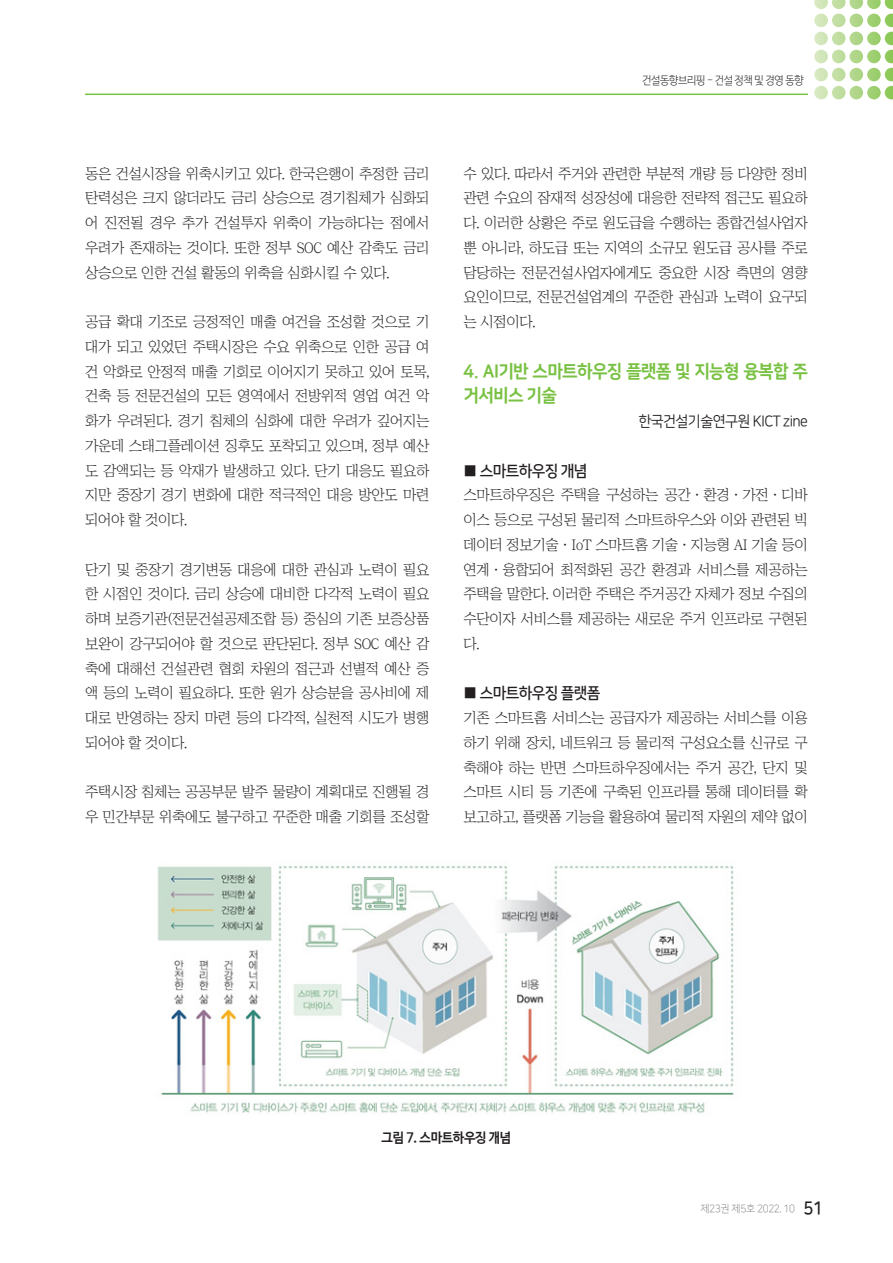
<style>
.page{position:relative;width:893px;height:1263px;background:#fff}
.page>*{position:absolute;margin:0;border:0;box-sizing:border-box;transform-origin:0 0}
._1{font:18px/24.8px "Nanum Square EB";letter-spacing:-.04em;color:#79c142;scale:.95 1}
.건설브리핑2-네모_타이틀{font:15.75px "Nanum Square B";letter-spacing:-.04em;color:#231f20;scale:.95 1}
.건설브리핑_2_-다음단락_저자이름{font:15px "Nanum Square R";letter-spacing:-.04em;color:#231f20;scale:.95 1}
.본문{font:14.7px/24.8px "Chosunilbo NM";letter-spacing:-.025em;color:#231f20;text-align:justify}
.그림제목{font:700 13.5px "Nanum Barun Gothic";letter-spacing:-.025em;color:#231f20;scale:.95 1}
.t1{font:300 11.25px "Nanum Barun Gothic";letter-spacing:-.035em;color:#231f20;scale:.93 1}
.t2{font:10.5px "Nanum Square L";letter-spacing:-.025em;color:#6c6d70;scale:.95 1}
.s1{font-family:"Nanum Square B";font-size:18px;color:#231f20}
</style>
<div class="page">
<hr style="left:85px;top:94px;width:723px;height:1px;background:#79c142">
<svg style="left:814px;top:0;width:79px;height:99px"></svg>
<div style="left:814px;top:14px;width:14px;height:13px;background:#d3e7bc;border-radius:50%"></div>
<div style="left:814px;top:32px;width:14px;height:13px;background:#d3e7bc;border-radius:50%"></div>
<div style="left:814px;top:50px;width:14px;height:13px;background:#d3e7bc;border-radius:50%"></div>
<div style="left:814px;top:68px;width:14px;height:13px;background:#d3e7bc;border-radius:50%"></div>
<div style="left:814px;top:86px;width:14px;height:13px;background:#d3e7bc;border-radius:50%"></div>
<img style="left:157px;top:865px;width:577px;height:250px">
<p class="본문" style="left:85px;top:161px;width:346px">동은 건설시장을 위축시키고 있다. 한국은행이 추정한 금리 탄력성은 크지 않더라도 금리 상승으로 경기침체가 심화되 어 진전될 경우 추가 건설투자 위축이 가능하다는 점에서 우려가 존재하는 것이다. 또한 정부 SOC 예산 감축도 금리 상승으로 인한 건설 활동의 위축을 심화시킬 수 있다.</p>
<p class="본문" style="left:85px;top:309px;width:346px">공급 확대 기조로 긍정적인 매출 여건을 조성할 것으로 기 대가 되고 있었던 주택시장은 수요 위축으로 인한 공급 여 건 악화로 안정적 매출 기회로 이어지기 못하고 있어 토목, 건축 등 전문건설의 모든 영역에서 전방위적 영업 여건 악 화가 우려된다. 경기 침체의 심화에 대한 우려가 깊어지는 가운데 스태그플레이션 징후도 포착되고 있으며, 정부 예산 도 감액되는 등 악재가 발생하고 있다. 단기 대응도 필요하 지만 중장기 경기 변화에 대한 적극적인 대응 방안도 마련 되어야 할 것이다.</p>
<p class="본문" style="left:85px;top:557px;width:346px">단기 및 중장기 경기변동 대응에 대한 관심과 노력이 필요 한 시점인 것이다. 금리 상승에 대비한 다각적 노력이 필요 하며 보증기관(전문건설공제조합 등) 중심의 기존 보증상품 보완이 강구되어야 할 것으로 판단된다. 정부 SOC 예산 감 축에 대해선 건설관련 협회 차원의 접근과 선별적 예산 증 액 등의 노력이 필요하다. 또한 원가 상승분을 공사비에 제 대로 반영하는 장치 마련 등의 다각적, 실천적 시도가 병행 되어야 할 것이다.</p>
<p class="본문" style="left:85px;top:780px;width:346px">주택시장 침체는 공공부문 발주 물량이 계획대로 진행될 경 우 민간부문 위축에도 불구하고 꾸준한 매출 기회를 조성할</p>
<p class="t1" style="left:642px;top:75px;width:175px">건설동향브리핑 - 건설 정책 및 경영 동향</p>
<p class="본문" style="left:463px;top:161px;width:346px">수 있다. 따라서 주거와 관련한 부분적 개량 등 다양한 정비 관련 수요의 잠재적 성장성에 대응한 전략적 접근도 필요하 다. 이러한 상황은 주로 원도급을 수행하는 종합건설사업자 뿐 아니라, 하도급 또는 지역의 소규모 원도급 공사를 주로 담당하는 전문건설사업자에게도 중요한 시장 측면의 영향 요인이므로, 전문건설업계의 꾸준한 관심과 노력이 요구되 는 시점이다.</p>
<p class="_1" style="left:463px;top:359px;width:364px">4. AI기반 스마트하우징 플랫폼 및 지능형 융복합 주 거서비스 기술</p>
<p class="건설브리핑_2_-다음단락_저자이름" style="left:638px;top:414px;width:180px">한국건설기술연구원 KICT zine</p>
<p class="건설브리핑2-네모_타이틀" style="left:463px;top:462px;width:132px">■ 스마트하우징 개념</p>
<p class="본문" style="left:463px;top:483px;width:346px">스마트하우징은 주택을 구성하는 공간ㆍ환경ㆍ가전ㆍ디바 이스 등으로 구성된 물리적 스마트하우스와 이와 관련된 빅 데이터 정보기술ㆍIoT 스마트홈 기술ㆍ지능형 AI 기술 등이 연계ㆍ융합되어 최적화된 공간 환경과 서비스를 제공하는 주택을 말한다. 이러한 주택은 주거공간 자체가 정보 수집의 수단이자 서비스를 제공하는 새로운 주거 인프라로 구현된 다.</p>
<p class="건설브리핑2-네모_타이틀" style="left:463px;top:685px;width:146px">■ 스마트하우징 플랫폼</p>
<p class="본문" style="left:463px;top:705px;width:346px">기존 스마트홈 서비스는 공급자가 제공하는 서비스를 이용 하기 위해 장치, 네트워크 등 물리적 구성요소를 신규로 구 축해야 하는 반면 스마트하우징에서는 주거 공간, 단지 및 스마트 시티 등 기존에 구축된 인프라를 통해 데이터를 확 보고하고, 플랫폼 기능을 활용하여 물리적 자원의 제약 없이</p>
<p class="그림제목" style="left:382px;top:1131px;width:138px">그림 7. 스마트하우징 개념</p>
<p class="t2" style="left:700px;top:1203px;width:130px">제23권 제5호 2022. 10 <span class="s1">51</span></p>
</div>
